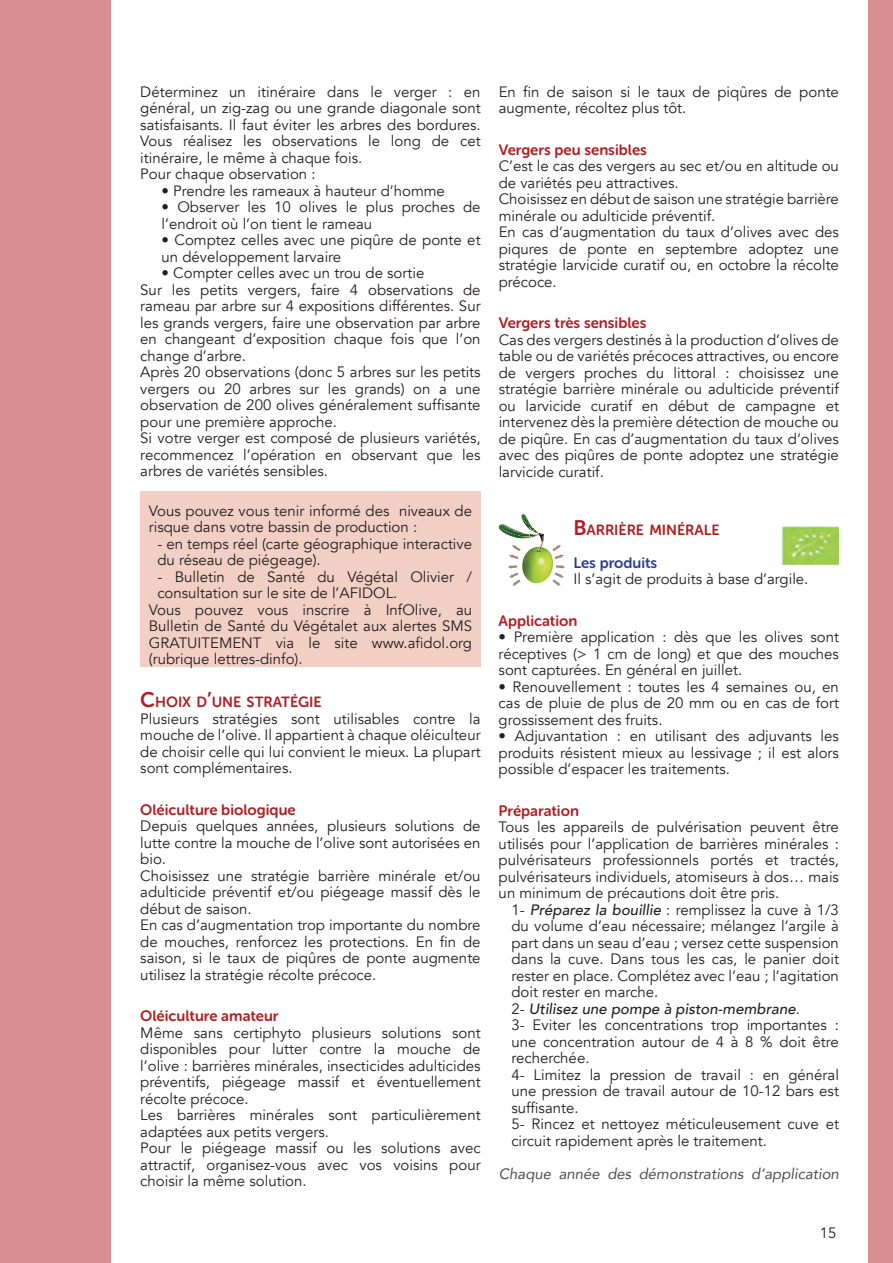
<style>
.page{position:relative;width:893px;height:1263px;background:#fff}
.page>*{position:absolute;margin:0;border:0;box-sizing:border-box;transform-origin:0 0}
.t1{font:15px/16.5px "Avenir";color:#241f1f}
.t2{font:15px "Museo Sans Rounded 700";color:#af1f22}
.t3{font:italic 15px "Avenir";color:#4e4b4c}
.t4{font:15px "Museo Sans Rounded 700";color:#2a3f91}
.t5{font:14.7px "Museo Sans Rounded 700";color:#af1f22}
.s1{font-size:21px}
.s2{font-weight:500;font-style:italic}
</style>
<div class="page">
<div style="left:0;top:0;width:111px;height:1263px;background:#d78f90"></div>
<div style="left:868px;top:0;width:25px;height:1263px;background:#d78f90"></div>
<div style="left:140px;top:491px;width:341px;height:176px;background:#f2cfc4"></div>
<svg style="left:499px;top:514px;width:66px;height:72px"></svg>
<img style="left:782px;top:527px;width:57px;height:38px">
<p class="t1" style="left:140px;top:83px;width:342px">Déterminez un itinéraire dans le verger : en général, un zig-zag ou une grande diagonale sont satisfaisants. Il faut éviter les arbres des bordures.<br>Vous réalisez les observations le long de cet itinéraire, le même à chaque fois.<br>Pour chaque observation :</p>
<p class="t1" style="left:162px;top:182px;width:285px">• Prendre les rameaux à hauteur d’homme</p>
<p class="t1" style="left:162px;top:199px;width:321px">• Observer les 10 olives le plus proches de l’endroit où l’on tient le rameau</p>
<p class="t1" style="left:162px;top:232px;width:321px">• Comptez celles avec une piqûre de ponte et un développement larvaire</p>
<p class="t1" style="left:140px;top:265px;width:342px;text-indent:21px">• Compter celles avec un trou de sortie<br>Sur les petits vergers, faire 4 observations de rameau par arbre sur 4 expositions différentes. Sur les grands vergers, faire une observation par arbre en changeant d’exposition chaque fois que l’on change d’arbre.<br>Après 20 observations (donc 5 arbres sur les petits vergers ou 20 arbres sur les grands) on a une observation de 200 olives généralement suffisante pour une première approche.<br>Si votre verger est composé de plusieurs variétés, recommencez l’opération en observant que les arbres de variétés sensibles.</p>
<p class="t1" style="left:149px;top:502px;width:325px">Vous pouvez vous tenir informé des niveaux de risque dans votre bassin de production :</p>
<p class="t1" style="left:157px;top:535px;width:316px">- en temps réel (carte géographique interactive du réseau de piégeage).</p>
<p class="t1" style="left:157px;top:568px;width:316px">- Bulletin de Santé du Végétal Olivier /</p>
<p class="t1" style="left:157px;top:585px;width:242px">consultation sur le site de l’AFIDOL.</p>
<p class="t1" style="left:149px;top:601px;width:325px">Vous pouvez vous inscrire à InfOlive, au</p>
<p class="t1" style="left:149px;top:618px;width:325px">Bulletin de Santé du Végétalet aux alertes SMS</p>
<p class="t1" style="left:149px;top:634px;width:325px">GRATUITEMENT via le site www.afidol.org</p>
<p class="t1" style="left:149px;top:651px;width:155px">(rubrique lettres-dinfo).</p>
<p class="t5" style="left:140px;top:694px;width:183px"><span class="s1">C</span>HOIX D<span class="s1">’</span>UNE STRATÉGIE</p>
<p class="t1" style="left:140px;top:710px;width:342px;text-align:justify">Plusieurs stratégies sont utilisables contre la mouche de l’olive. Il appartient à chaque oléiculteur de choisir celle qui lui convient le mieux. La plupart sont complémentaires.</p>
<p class="t2" style="left:140px;top:801px;width:157px">Oléiculture biologique</p>
<p class="t1" style="left:140px;top:818px;width:342px">Depuis quelques années, plusieurs solutions de lutte contre la mouche de l’olive sont autorisées en bio.<br>Choisissez une stratégie barrière minérale et/ou adulticide préventif et/ou piégeage massif dès le début de saison.<br>En cas d’augmentation trop importante du nombre de mouches, renforcez les protections. En fin de saison, si le taux de piqûres de ponte augmente utilisez la stratégie récolte précoce.</p>
<p class="t2" style="left:140px;top:1007px;width:140px">Oléiculture amateur</p>
<p class="t1" style="left:140px;top:1024px;width:342px">Même sans certiphyto plusieurs solutions sont disponibles pour lutter contre la mouche de l’olive : barrières minérales, insecticides adulticides préventifs, piégeage massif et éventuellement récolte précoce.<br>Les barrières minérales sont particulièrement adaptées aux petits vergers.<br>Pour le piégeage massif ou les solutions avec attractif, organisez-vous avec vos voisins pour choisir la même solution.</p>
<p class="t1" style="left:499px;top:83px;width:342px">En fin de saison si le taux de piqûres de ponte augmente, récoltez plus tôt.</p>
<p class="t2" style="left:499px;top:141px;width:150px">Vergers peu sensibles</p>
<p class="t1" style="left:499px;top:158px;width:342px">C’est le cas des vergers au sec et/ou en altitude ou de variétés peu attractives.<br>Choisissez en début de saison une stratégie barrière minérale ou adulticide préventif.<br>En cas d’augmentation du taux d’olives avec des piqures de ponte en septembre adoptez une stratégie larvicide curatif ou, en octobre la récolte précoce.</p>
<p class="t2" style="left:499px;top:314px;width:149px">Vergers très sensibles</p>
<p class="t1" style="left:499px;top:331px;width:342px;text-align:justify">Cas des vergers destinés à la production d’olives de table ou de variétés précoces attractives, ou encore de vergers proches du littoral : choisissez une stratégie barrière minérale ou adulticide préventif ou larvicide curatif en début de campagne et intervenez dès la première détection de mouche ou de piqûre. En cas d’augmentation du taux d’olives avec des piqûres de ponte adoptez une stratégie larvicide curatif.</p>
<p class="t5" style="left:573px;top:521px;width:148px"><span class="s1">B</span>ARRIÈRE MINÉRALE</p>
<p class="t4" style="left:573px;top:554px;width:85px">Les produits</p>
<p class="t1" style="left:573px;top:571px;width:237px">Il s’agit de produits à base d’argile.</p>
<p class="t2" style="left:499px;top:612px;width:80px">Application</p>
<p class="t1" style="left:499px;top:629px;width:342px;text-align:justify">• Première application : dès que les olives sont réceptives (&gt; 1 cm de long) et que des mouches sont capturées. En général en juillet.</p>
<p class="t1" style="left:499px;top:678px;width:342px;text-align:justify">• Renouvellement : toutes les 4 semaines ou, en cas de pluie de plus de 20 mm ou en cas de fort grossissement des fruits.</p>
<p class="t1" style="left:499px;top:728px;width:342px;text-align:justify">• Adjuvantation : en utilisant des adjuvants les produits résistent mieux au lessivage ; il est alors possible d’espacer les traitements.</p>
<p class="t2" style="left:499px;top:802px;width:82px">Préparation</p>
<p class="t1" style="left:499px;top:819px;width:342px;text-align:justify">Tous les appareils de pulvérisation peuvent être utilisés pour l’application de barrières minérales : pulvérisateurs professionnels portés et tractés, pulvérisateurs individuels, atomiseurs à dos… mais un minimum de précautions doit être pris.</p>
<p class="t1" style="left:511px;top:901px;width:329px">1- <span class="s2">Préparez la bouillie</span> : remplissez la cuve à 1/3 du volume d’eau nécessaire; mélangez l’argile à part dans un seau d’eau ; versez cette suspension dans la cuve. Dans tous les cas, le panier doit rester en place. Complétez avec l’eau ; l’agitation doit rester en marche.<br>2- <span class="s2">Utilisez une pompe à piston-membrane</span>.<br>3- Eviter les concentrations trop importantes : une concentration autour de 4 à 8 % doit être recherchée.<br>4- Limitez la pression de travail : en général une pression de travail autour de 10-12 bars est suffisante.<br>5- Rincez et nettoyez méticuleusement cuve et circuit rapidement après le traitement.</p>
<p class="t3" style="left:499px;top:1164px;width:342px">Chaque année des démonstrations d’application</p>
<p class="t1" style="left:820px;top:1225px;width:18px">15</p>
</div>
